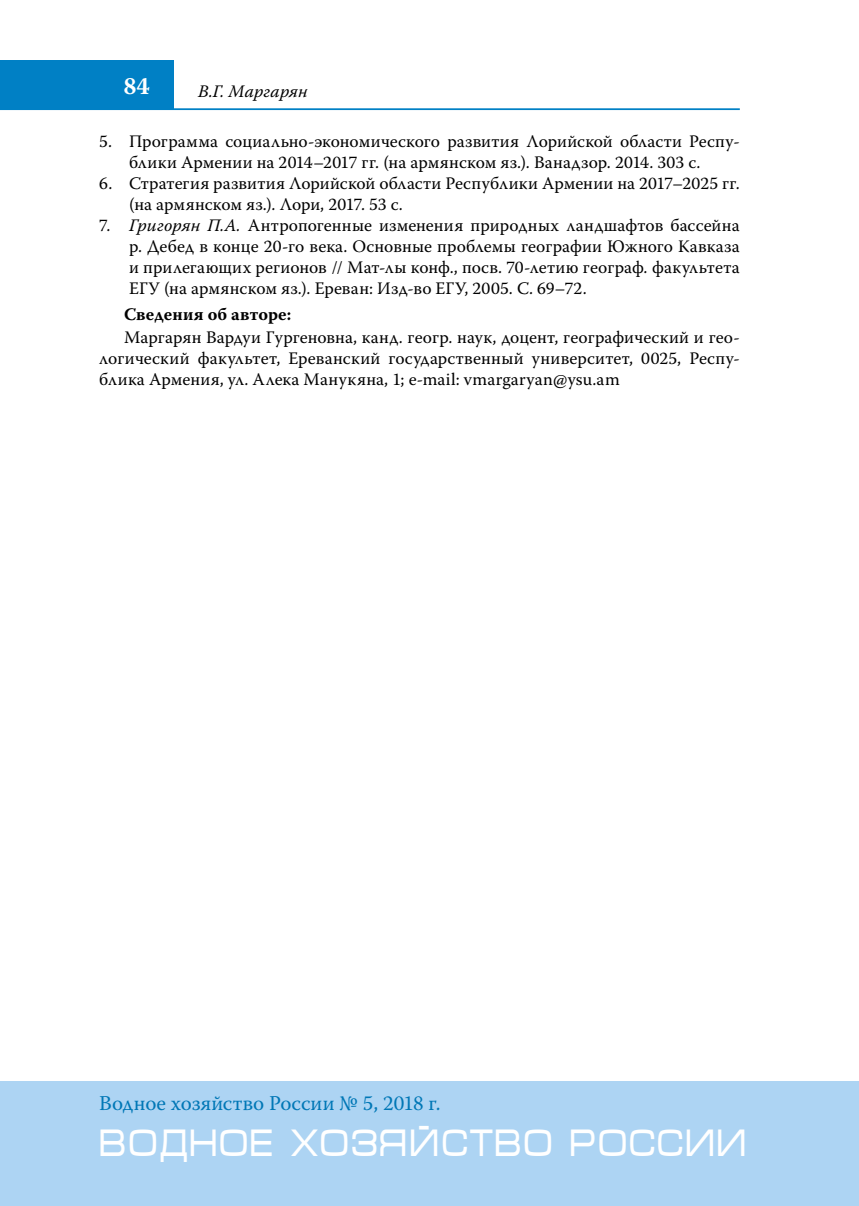
<style>
.page{position:relative;width:859px;height:1206px;background:#fff}
.page>*{position:absolute;margin:0;border:0;box-sizing:border-box;transform-origin:0 0}
.t1{font:38.5px "Micra";color:#fff;scale:.81 1}
.t2{font:700 24.5px "Warnock Pro";color:#fff}
.t3{font:21px "Warnock Pro";color:#0077b6}
.t4{font:17.5px/21px "Warnock Pro";letter-spacing:.005em;color:#000;text-align:justify}
.t5{font:700 17.5px "Warnock Pro";letter-spacing:.005em;color:#000}
.t6{font:italic 17.5px "Warnock Pro";letter-spacing:.005em;color:#000}
.s1{font-style:italic}
</style>
<div class="page">
<hr style="left:0;top:108px;width:739px;height:2px;background:#0080c5">
<div style="left:0;top:60px;width:174px;height:50px;background:#0080c5"></div>
<div style="left:0;top:1081px;width:858px;height:124px;background:#add4f3"></div>
<h2 class="t2" style="left:123px;top:71px;width:28px">84</h2>
<p class="t6" style="left:198px;top:81px;width:111px">В.Г. Маргарян</p>
<p class="t4" style="left:99px;top:130px;width:641px;text-align:center">5. Программа социально-экономического развития Лорийской области Респу&shy;блики Армении на 2014–2017 гг. (на армянском яз.). Ванадзор. 2014. 303 с.</p>
<p class="t4" style="left:129px;top:172px;width:612px;text-indent:-30px">6. Стратегия развития Лорийской области Республики Армении на 2017–2025 гг. (на армянском яз.). Лори, 2017. 53 с.</p>
<p class="t4" style="left:129px;top:214px;width:612px;text-indent:-30px">7. <span class="s1">Григорян П.А.</span> Антропогенные изменения природных ландшафтов бассейна р. Дебед в конце 20-го века. Основные проблемы географии Южного Кавказа и прилегающих регионов // Мат-лы конф., посв. 70-летию географ. факультета ЕГУ (на армянском яз.). Ереван: Изд-во ЕГУ, 2005. С. 69–72.</p>
<p class="t5" style="left:124px;top:303px;width:168px">Сведения об авторе:</p>
<p class="t4" style="left:99px;top:327px;width:641px;text-indent:25px">Маргарян Вардуи Гургеновна, канд. геогр. наук, доцент, географический и гео&shy;логический факультет, Ереванский государственный университет, 0025, Респу&shy;блика Армения, ул. Алека Манукяна, 1; e-mail: vmargaryan@ysu.am</p>
<p class="t3" style="left:99px;top:1090px;width:343px">Водное хозяйство России № 5, 2018 г.</p>
<h1 class="t1" style="left:99px;top:1122px;width:801px">ВОДНОЕ ХОЗЯЙСТВО РОССИИ</h1>
</div>
